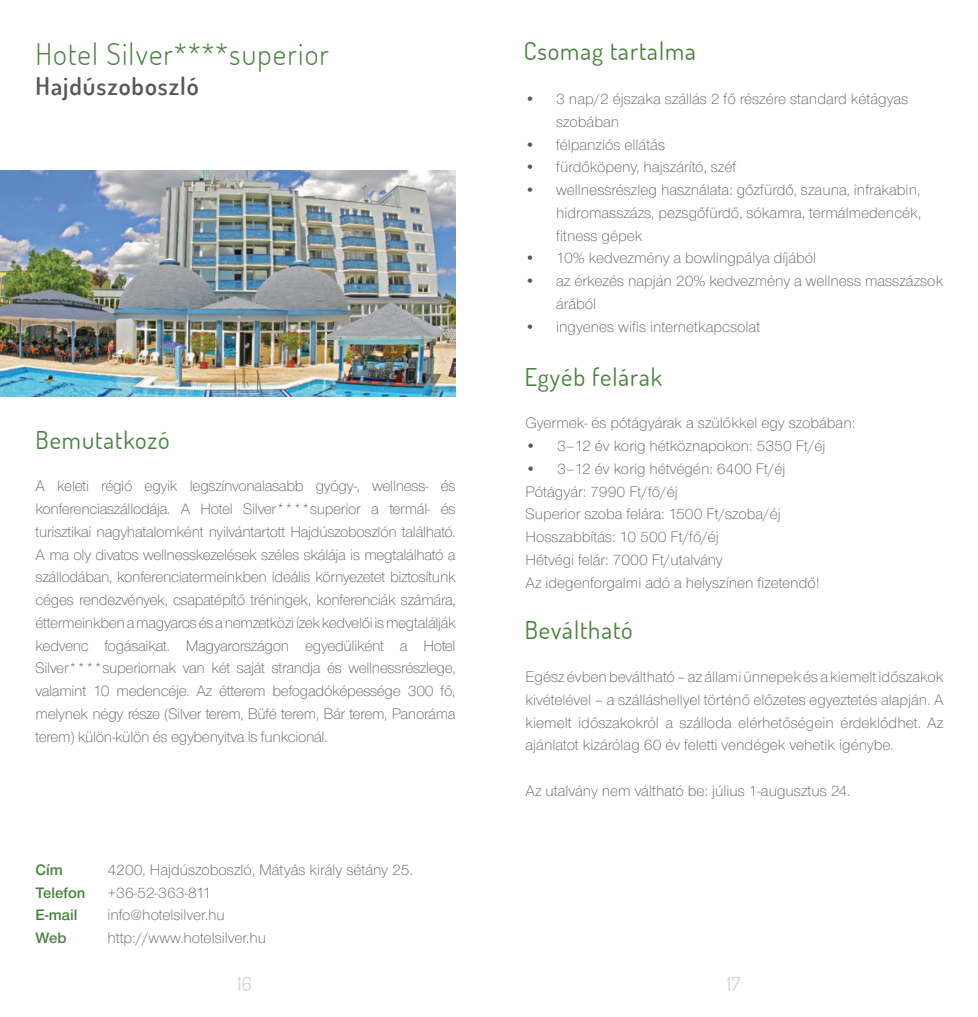
<style>
.page{position:relative;width:978px;height:1017px;background:#fff}
.page>*{position:absolute;margin:0;border:0;box-sizing:border-box;transform-origin:0 0}
.t1{font:300 29.75px "Dosis";letter-spacing:.04em;color:#48833d}
.t2{font:24.5px "Dosis";letter-spacing:.04em;color:#48833d}
.t3{font:600 24.5px "Dosis";letter-spacing:.04em;color:#57585a}
.t4{font:19.25px "Dosis";color:#d1d2d4}
.t5{font:300 15.75px/22.8px "Nimbus Sans Novus TOT";color:#57585a}
.t6{font:15.75px/22.8px "Nimbus Sans Novus TOT Sem Bol";color:#48833d}
</style>
<div class="page">
<img style="left:0;top:171px;width:455px;height:226px">
<h1 class="t1" style="left:36px;top:35px;width:295px">Hotel Silver****superior</h1>
<h2 class="t3" style="left:36px;top:70px;width:165px">Hajdúszoboszló</h2>
<h2 class="t2" style="left:36px;top:423px;width:135px">Bemutatkozó</h2>
<p class="t5" style="left:36px;top:475px;width:422px;text-align:justify">A keleti régió egyik legszínvonalasabb gyógy-, wellness- és konferenciaszállodája. A Hotel Silver****superior a termál- és turisztikai nagyhatalomként nyilvántartott Hajdúszoboszlón található.<br>A ma oly divatos wellnesskezelések széles skálája is megtalálható a szállodában, konferenciatermeinkben ideális környezetet biztosítunk céges rendezvények, csapatépítő tréningek, konferenciák számára, éttermeinkben a magyaros és a nemzetközi ízek kedvelői is megtalálják kedvenc fogásaikat. Magyarországon egyedüliként a Hotel Silver****superiornak van két saját strandja és wellnessrészlege, valamint 10 medencéje. Az étterem befogadóképessége 300 fő, melynek négy része (Silver terem, Büfé terem, Bár terem, Panoráma terem) külön-külön és egybenyitva is funkcionál.</p>
<p class="t6" style="left:36px;top:858px;width:51px">Cím<br>Telefon<br>E-mail<br>Web</p>
<p class="t5" style="left:107px;top:858px;width:307px">4200, Hajdúszoboszló, Mátyás király sétány 25. +36-52-363-811<br>info@hotelsilver.hu<br>http://www.hotelsilver.hu</p>
<p class="t4" style="left:237px;top:971px;width:16px">16</p>
<h2 class="t2" style="left:523px;top:35px;width:173px">Csomag tartalma</h2>
<p class="t5" style="left:556px;top:88px;width:353px;text-indent:-32px">• 3 nap/2 éjszaka szállás 2 fő részére standard kétágyas szobában</p>
<p class="t5" style="left:524px;top:133px;width:142px">• félpanziós ellátás</p>
<p class="t5" style="left:524px;top:156px;width:213px">• fürdőköpeny, hajszárító, széf</p>
<p class="t5" style="left:556px;top:179px;width:366px;text-align:justify;text-indent:-32px">• wellnessrészleg használata: gőzfürdő, szauna, infrakabin, hidromasszázs, pezsgőfürdő, sókamra, termálmedencék, fitness gépek</p>
<p class="t5" style="left:524px;top:247px;width:293px">• 10% kedvezmény a bowlingpálya díjából</p>
<p class="t5" style="left:556px;top:270px;width:388px;text-indent:-32px">• az érkezés napján 20% kedvezmény a wellness masszázsok árából</p>
<p class="t5" style="left:524px;top:315px;width:237px">• ingyenes wifis internetkapcsolat</p>
<h2 class="t2" style="left:524px;top:361px;width:139px">Egyéb felárak</h2>
<p class="t5" style="left:525px;top:412px;width:331px">Gyermek- és pótágyárak a szülőkkel egy szobában:</p>
<p class="t5" style="left:525px;top:435px;width:301px">• 3–12 év korig hétköznapokon: 5350 Ft/éj</p>
<p class="t5" style="left:525px;top:457px;width:295px">• 3–12 év korig hétvégén: 6400 Ft/éj Pótágyár: 7990 Ft/fő/éj<br>Superior szoba felára: 1500 Ft/szoba/éj Hosszabbítás: 10 500 Ft/fő/éj<br>Hétvégi felár: 7000 Ft/utalvány<br>Az idegenforgalmi adó a helyszínen fizetendő!</p>
<h2 class="t2" style="left:524px;top:614px;width:109px">Beváltható</h2>
<p class="t5" style="left:525px;top:666px;width:419px;text-align:justify">Egész évben beváltható – az állami ünnepek és a kiemelt időszakok kivételével – a szálláshellyel történő előzetes egyeztetés alapján. A kiemelt időszakokról a szálloda elérhetőségein érdeklődhet. Az ajánlatot kizárólag 60 év feletti vendégek vehetik igénybe.</p>
<p class="t5" style="left:525px;top:779px;width:326px">Az utalvány nem váltható be: július 1-augusztus 24.</p>
<p class="t4" style="left:726px;top:971px;width:15px">17</p>
</div>
